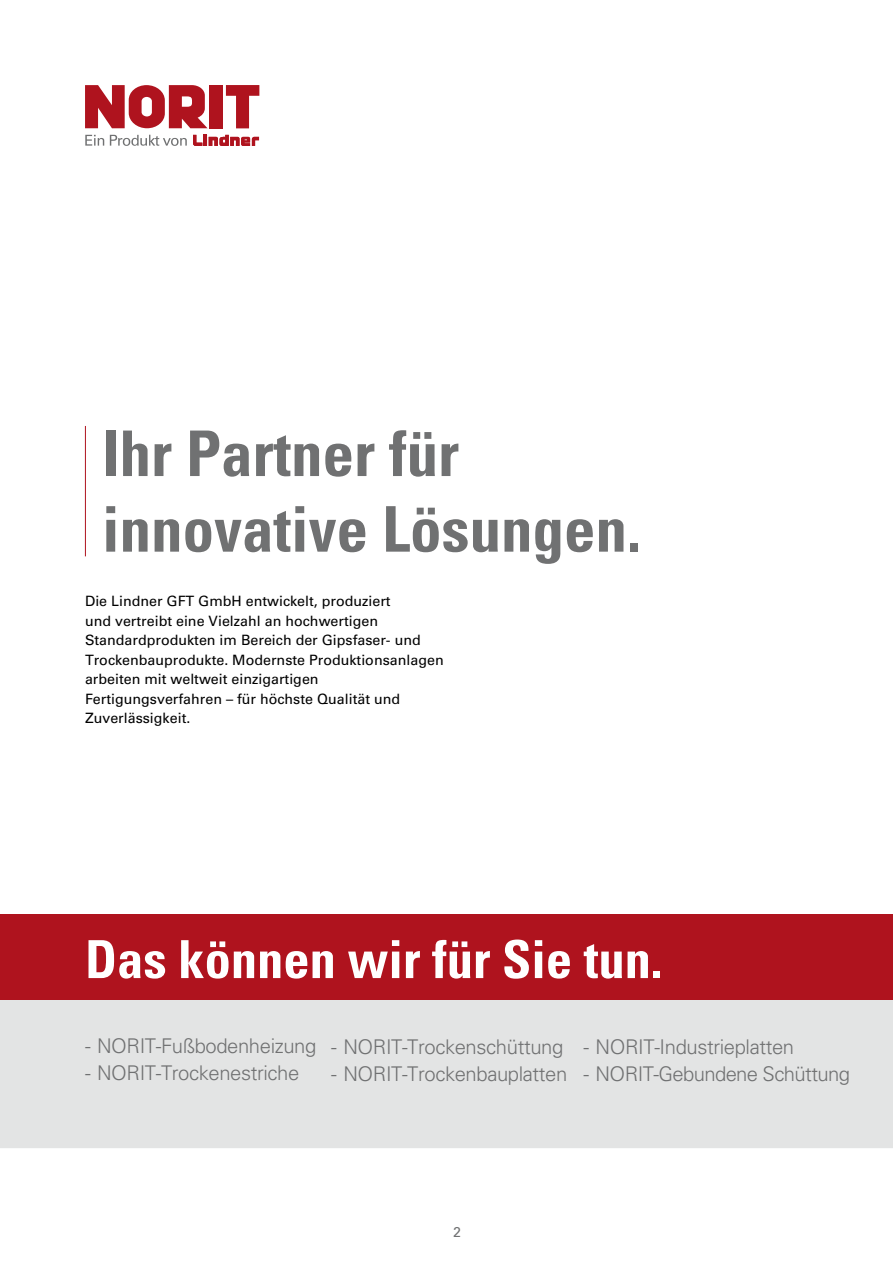
<style>
.page{position:relative;width:893px;height:1263px;background:#fff}
.page>*{position:absolute;margin:0;border:0;box-sizing:border-box;transform-origin:0 0}
.t1{font:700 condensed 63px/75.6px "Univers LT";color:#707172}
.t2{font:700 condensed 52.5px "Univers LT";color:#fff}
.t3{font:300 20.25px "Univers LT";letter-spacing:-.02em;color:#707172}
.t4{font:14.25px/19.5px "Univers LT";color:#000}
.t5{font:14.25px "Univers LT";color:#707172}
</style>
<div class="page">
<div style="left:0;top:999px;width:893px;height:149px;background:#e3e4e4"></div>
<hr style="left:85px;top:426px;width:1px;height:130px;background:#af131e">
<div style="left:0;top:914px;width:893px;height:85px;background:#af131e"></div>
<svg style="left:85px;top:135px;width:19px;height:11px"></svg>
<svg style="left:110px;top:135px;width:77px;height:11px"></svg>
<svg style="left:193px;top:135px;width:66px;height:11px"></svg>
<svg style="left:85px;top:85px;width:122px;height:43px"></svg>
<div style="left:210px;top:85px;width:13px;height:43px;background:#af131e"></div>
<svg style="left:226px;top:85px;width:33px;height:43px"></svg>
<h1 class="t1" style="left:102px;top:416px;width:540px">Ihr Partner für innovative Lösungen.</h1>
<p class="t4" style="left:85px;top:591px;width:360px">Die Lindner GFT GmbH entwickelt, produziert<br>und vertreibt eine Vielzahl an hochwertigen Standardprodukten im Bereich der Gipsfaser- und Trockenbauprodukte. Modernste Produktionsanlagen arbeiten mit weltweit einzigartigen Fertigungsverfahren – für höchste Qualität und Zuverlässigkeit.</p>
<h2 class="t2" style="left:85px;top:927px;width:579px">Das können wir für Sie tun.</h2>
<h3 class="t3" style="left:85px;top:1034px;width:233px">- NORIT-Fußbodenheizung</h3>
<h3 class="t3" style="left:85px;top:1061px;width:216px">- NORIT-Trockenestriche</h3>
<h3 class="t3" style="left:331px;top:1034px;width:233px">- NORIT-Trockenschüttung</h3>
<h3 class="t3" style="left:331px;top:1061px;width:238px">- NORIT-Trockenbauplatten</h3>
<h3 class="t3" style="left:584px;top:1034px;width:212px">- NORIT-Industrieplatten</h3>
<h3 class="t3" style="left:584px;top:1061px;width:268px">- NORIT-Gebundene Schüttung</h3>
<p class="t5" style="left:453px;top:1223px;width:9px">2</p>
</div>
